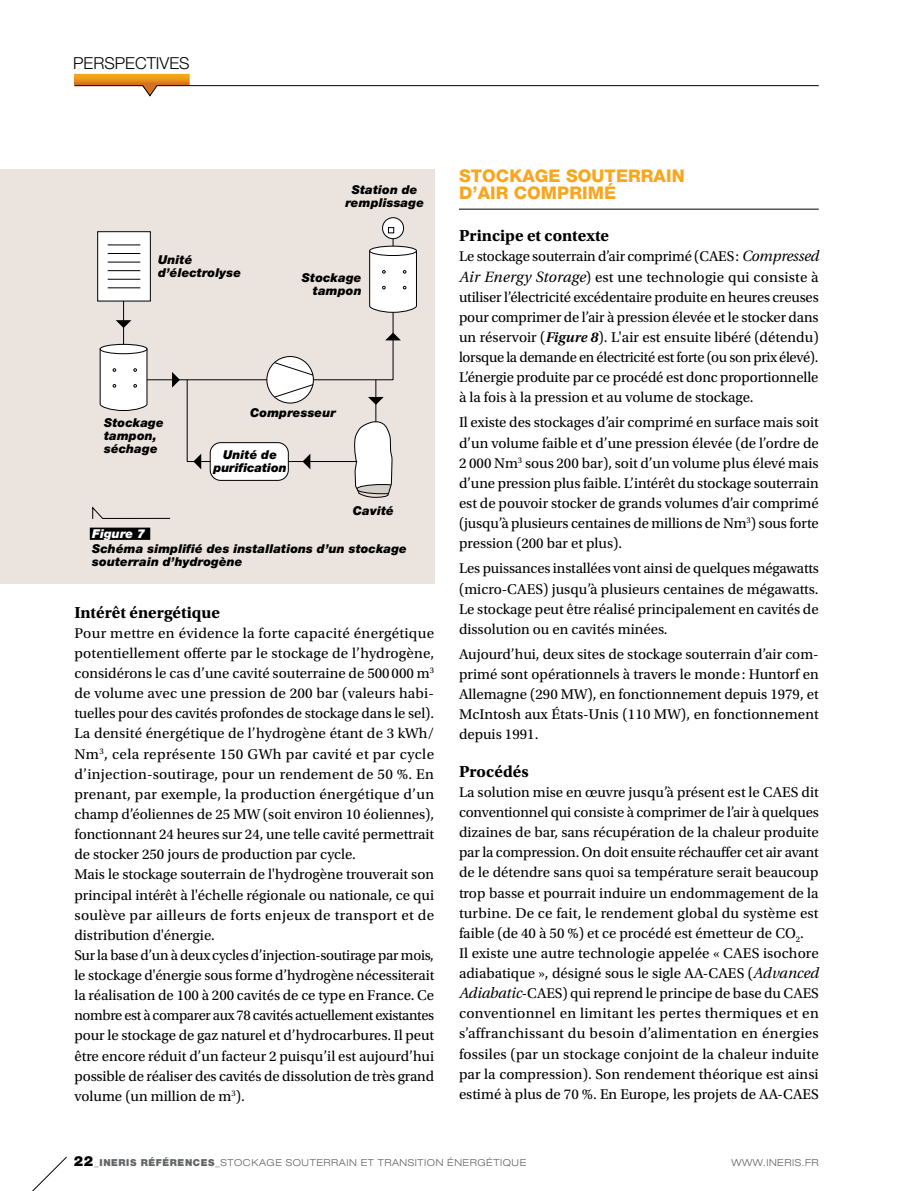
<style>
.page{position:relative;width:918px;height:1191px;background:#fff}
.page>*{position:absolute;margin:0;border:0;box-sizing:border-box;transform-origin:0 0}
.t1{font:800 17.5px/17.5px "Helvetica Neue LT Std";letter-spacing:.005em;color:#faa61a}
.t2{font:700 16.8px "Utopia Std";color:#000}
.t3{font:300 16.45px "Helvetica Neue LT Std";color:#000}
.t4{font:14.88px/20.1px "Utopia Std";color:#000;text-align:justify}
.t5{font:italic 900 12.25px/13.1px "Helvetica Neue LT Std";letter-spacing:.01em;color:#000}
.t6{font:italic 900 12.25px "Helvetica Neue LT Std";letter-spacing:.01em;color:#fff}
.t7{font:300 expanded 9.62px "Helvetica Neue LT Std";letter-spacing:.06em;color:#636466}
.s1{font-family:"Utopia";font-style:italic}
.s2{font-weight:600;font-style:italic}
.s3{font-weight:900;font-stretch:normal;font-size:14px;color:#000}
.s4{font-weight:900;font-stretch:normal}
</style>
<div class="page">
<svg style="left:32px;top:1156px;width:35px;height:35px"></svg>
<div style="left:0;top:169px;width:434px;height:414px;background:#eae3de"></div>
<svg style="left:92px;top:506px;width:79px;height:13px"></svg>
<svg style="left:354px;top:421px;width:39px;height:77px;background:#e2e0df"></svg>
<div style="left:90px;top:527px;width:60px;height:13px;background:#000"></div>
<hr style="left:123px;top:301px;width:1px;height:79px;background:#000">
<hr style="left:145px;top:379px;width:248px;height:1px;background:#000">
<hr style="left:393px;top:239px;width:1px;height:141px;background:#000">
<div style="left:98px;top:232px;width:52px;height:69px;background:#fff"></div>
<div style="left:97px;top:231px;width:54px;height:70px;border:1px solid #000"></div>
<hr style="left:108px;top:244px;width:32px;height:1px;background:#000">
<hr style="left:108px;top:253px;width:32px;height:1px;background:#000">
<hr style="left:108px;top:262px;width:32px;height:1px;background:#000">
<hr style="left:108px;top:270px;width:32px;height:1px;background:#000">
<hr style="left:108px;top:279px;width:32px;height:1px;background:#000">
<hr style="left:108px;top:287px;width:32px;height:1px;background:#000">
<svg style="left:100px;top:344px;width:47px;height:10px"></svg>
<div style="left:100px;top:344px;width:47px;height:10px;border:1px solid #000;border-radius:50%"></div>
<svg style="left:99px;top:348px;width:49px;height:63px;background:#e9e9e9"></svg>
<svg style="left:370px;top:246px;width:46px;height:9px"></svg>
<div style="left:369px;top:246px;width:48px;height:10px;border:1px solid #000;border-radius:50%"></div>
<svg style="left:369px;top:250px;width:48px;height:63px;background:#e9e9e9"></svg>
<svg style="left:267px;top:356px;width:46px;height:47px"></svg>
<div style="left:382px;top:218px;width:21px;height:21px;background:#fff;border-radius:50%"></div>
<div style="left:382px;top:217px;width:22px;height:22px;border:1px solid #000;border-radius:50%"></div>
<svg style="left:388px;top:227px;width:6px;height:6px"></svg>
<hr style="left:375px;top:380px;width:1px;height:42px;background:#000">
<hr style="left:288px;top:461px;width:69px;height:1px;background:#000">
<svg style="left:172px;top:372px;width:8px;height:15px"></svg>
<svg style="left:116px;top:320px;width:15px;height:8px"></svg>
<svg style="left:368px;top:397px;width:16px;height:8px"></svg>
<svg style="left:187px;top:361px;width:127px;height:120px"></svg>
<svg style="left:385px;top:332px;width:16px;height:8px"></svg>
<hr style="left:459px;top:209px;width:360px;height:1px;background:#000">
<svg style="left:74px;top:74px;width:745px;height:22px"></svg>
<p class="t3" style="left:73px;top:53px;width:118px">PERSPECTIVES</p>
<p class="t5" style="left:158px;top:253px;width:84px">Unité d’électrolyse</p>
<p class="t5" style="left:345px;top:183px;width:80px;text-align:center">Station de remplissage</p>
<p class="t5" style="left:302px;top:270px;width:61px;text-align:right">Stockage tampon</p>
<p class="t5" style="left:104px;top:415px;width:61px">Stockage tampon, séchage</p>
<p class="t5" style="left:250px;top:405px;width:87px">Compresseur</p>
<p class="t5" style="left:213px;top:447px;width:75px;text-align:center">Unité de purification</p>
<p class="t5" style="left:353px;top:504px;width:43px">Cavité</p>
<p class="t6" style="left:92px;top:525px;width:55px">Figure 7</p>
<p class="t5" style="left:92px;top:542px;width:316px">Schéma simplifié des installations d’un stockage souterrain d’hydrogène</p>
<p class="t2" style="left:74px;top:602px;width:147px">Intérêt énergétique</p>
<p class="t4" style="left:74px;top:623px;width:361px;text-align:left">Pour mettre en évidence la forte capacité énergétique potentiellement offerte par le stockage de l’hydrogène, considérons le cas d’une cavité souterraine de 500000 m<sup>3 </sup>de volume avec une pression de 200 bar (valeurs habi&shy;tuelles pour des cavités profondes de stockage dans le sel).<br>La densité énergétique de l’hydrogène étant de 3 kWh/ Nm<sup>3</sup>, cela représente 150 GWh par cavité et par cycle d’injection-soutirage, pour un rendement de 50 %. En prenant, par exemple, la production énergétique d’un champ d’éoliennes de 25 MW (soit environ 10 éoliennes), fonctionnant 24 heures sur 24, une telle cavité permettrait de stocker 250 jours de production par cycle.<br>Mais le stockage souterrain de l'hydrogène trouverait son principal intérêt à l'échelle régionale ou nationale, ce qui soulève par ailleurs de forts enjeux de transport et de distribution d'énergie.<br>Sur la base d’un à deux cycles d’injection-soutirage par mois, le stockage d'énergie sous forme d’hydrogène nécessiterait la réalisation de 100 à 200 cavités de ce type en France. Ce nombre est à comparer aux 78 cavités actuellement existantes pour le stockage de gaz naturel et d’hydrocarbures. Il peut être encore réduit d’un facteur 2 puisqu’il est aujourd’hui possible de réaliser des cavités de dissolution de très grand volume (un million de m<sup>3</sup>).</p>
<p class="t1" style="left:459px;top:166px;width:227px">STOCKAGE SOUTERRAIN<br>D’AIR COMPRIMÉ</p>
<p class="t2" style="left:459px;top:226px;width:152px">Principe et contexte</p>
<p class="t4" style="left:459px;top:247px;width:361px">Le stockage souterrain d’air comprimé (CAES: <span class="s1">Compressed Air Energy Storage</span>) est une technologie qui consiste à utiliser l’électricité excédentaire produite en heures creuses pour comprimer de l’air à pression élevée et le stocker dans un réservoir (<span class="s2">Figure 8</span>). L'air est ensuite libéré (détendu) lorsque la demande en électricité est forte (ou son prix élevé).<br>L’énergie produite par ce procédé est donc proportionnelle à la fois à la pression et au volume de stockage.</p>
<p class="t4" style="left:459px;top:413px;width:361px">Il existe des stockages d’air comprimé en surface mais soit d’un volume faible et d’une pression élevée (de l’ordre de 2 000 Nm<sup>3</sup> sous 200 bar), soit d’un volume plus élevé mais d’une pression plus faible. L’intérêt du stockage souterrain est de pouvoir stocker de grands volumes d’air comprimé (jusqu’à plusieurs centaines de millions de Nm<sup>3</sup>) sous forte pression (200 bar et plus).</p>
<p class="t4" style="left:459px;top:559px;width:361px">Les puissances installées vont ainsi de quelques mégawatts (micro-CAES) jusqu’à plusieurs centaines de mégawatts.<br>Le stockage peut être réalisé principalement en cavités de dissolution ou en cavités minées.</p>
<p class="t4" style="left:459px;top:644px;width:361px">Aujourd’hui, deux sites de stockage souterrain d’air com&shy;primé sont opérationnels à travers le monde : Huntorf en Allemagne (290 MW), en fonctionnement depuis 1979, et McIntosh aux États-Unis (110 MW), en fonctionnement depuis 1991.</p>
<p class="t2" style="left:459px;top:761px;width:71px">Procédés</p>
<p class="t4" style="left:459px;top:782px;width:361px;text-align:left">La solution mise en œuvre jusqu’à présent est le CAES dit conventionnel qui consiste à comprimer de l’air à quelques dizaines de bar, sans récupération de la chaleur produite par la compression. On doit ensuite réchauffer cet air avant de le détendre sans quoi sa température serait beaucoup trop basse et pourrait induire un endommagement de la turbine. De ce fait, le rendement global du système est faible (de 40 à 50 %) et ce procédé est émetteur de CO<sub>2</sub>.<br>Il existe une autre technologie appelée « CAES isochore adiabatique », désigné sous le sigle AA-CAES (<span class="s1">Advanced Adiabatic</span>-CAES) qui reprend le principe de base du CAES conventionnel en limitant les pertes thermiques et en s’affranchissant du besoin d’alimentation en énergies fossiles (par un stockage conjoint de la chaleur induite par la compression). Son rendement théorique est ainsi estimé à plus de 70 %. En Europe, les projets de AA-CAES</p>
<p class="t7" style="left:74px;top:1156px;width:454px"><span class="s3">22</span><span class="s4">_INERIS RÉFÉRENCES</span>_STOCKAGE SOUTERRAIN ET TRANSITION ÉNERGÉTIQUE</p>
<p class="t7" style="left:731px;top:1156px;width:89px">WWW.INERIS.FR</p>
</div>
